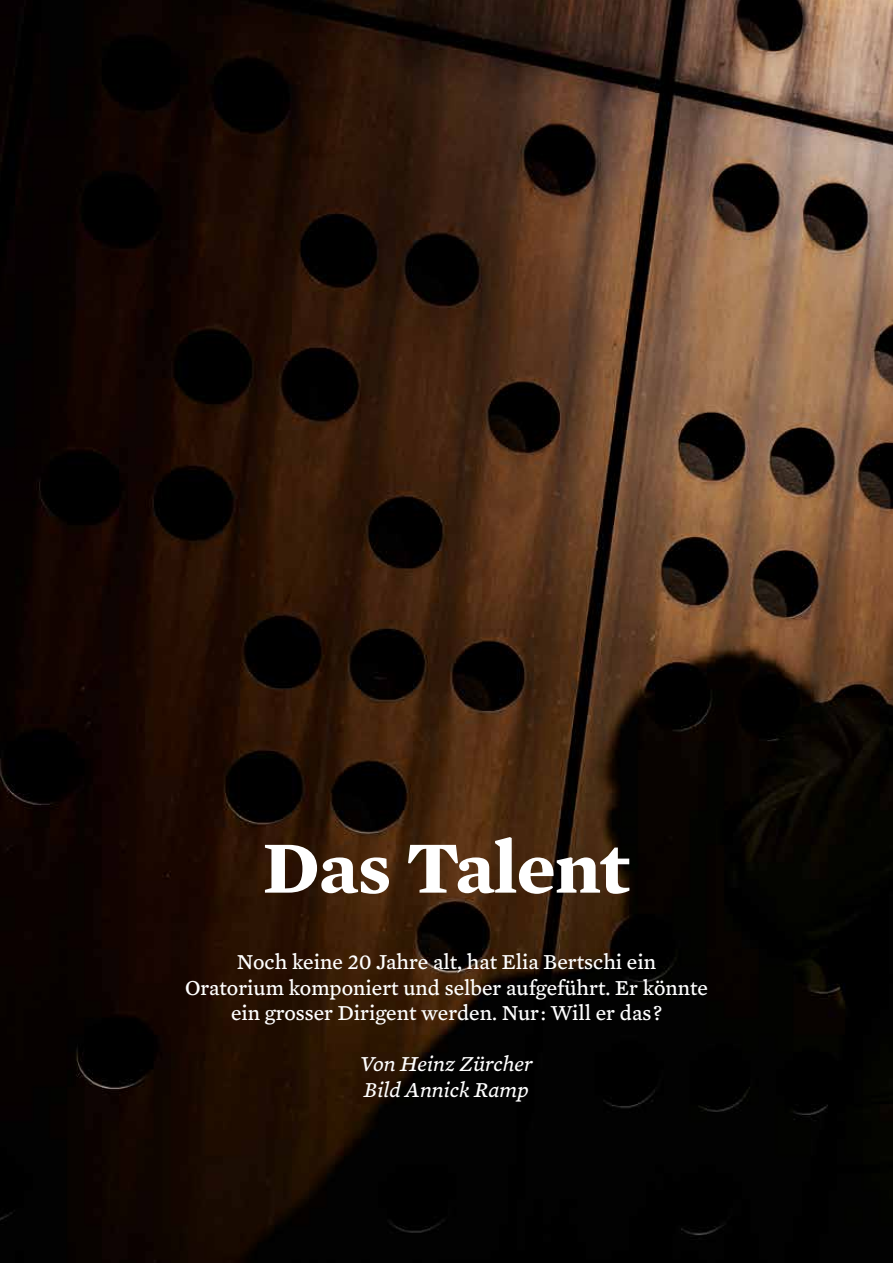
<style>
.page{position:relative;width:893px;height:1263px;background:#fff}
.page>*{position:absolute;margin:0;border:0;box-sizing:border-box;transform-origin:0 0}
.t1{font:700 75px "Mercury Text G4";letter-spacing:-.005em;color:#fff}
.t2{font:21.75px/25.5px "Mercury Text G4";color:#fff;text-align:center}
.t3{font:italic 21.75px/25.5px "Mercury Text G4";color:#fff}
</style>
<div class="page">
<img style="left:0;top:0;width:893px;height:1263px">
<h1 class="t1" style="left:263px;top:811px;width:369px">Das Talent</h1>
<p class="t2" style="left:185px;top:948px;width:524px">Noch keine 20 Jahre alt, hat Elia Bertschi ein<br>Oratorium komponiert und selber aufgeführt. Er könnte ein grosser Dirigent werden. Nur : Will er das ?</p>
<p class="t3" style="left:360px;top:1050px;width:174px">Von Heinz Zürcher<br>Bild Annick Ramp</p>
</div>
